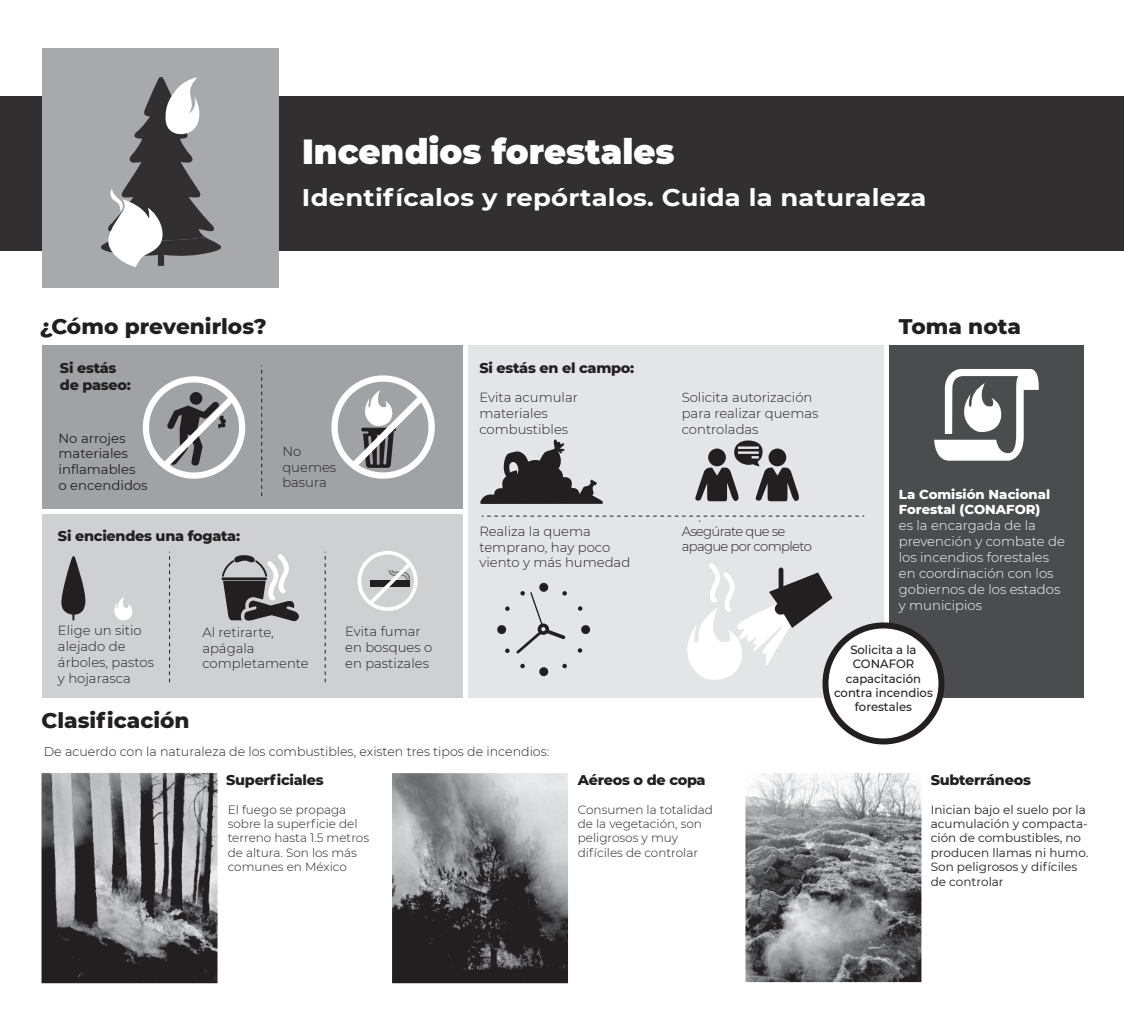
<style>
.page{position:relative;width:1124px;height:1025px;background:#fff}
.page>*{position:absolute;margin:0;border:0;box-sizing:border-box;transform-origin:0 0}
.t1{font:900 34.75px "Montserrat";color:#fff}
.t2{font:700 24px "Montserrat";letter-spacing:.01em;color:#fff;scale:1.08 1}
.t3{font:800 21.62px "Montserrat";color:#231f20}
.t4{font:800 14.38px/17.2px "Montserrat";letter-spacing:-.02em;color:#231f20}
.t5{font:300 13.25px/15.9px "Montserrat";color:#231f20}
.t6{font:300 13.25px/15.9px "Montserrat";color:#fff}
.t7{font:13.25px/15.9px "Montserrat";color:#231f20}
.t8{font:800 13.25px/15.9px "Montserrat";color:#fff}
.t9{font:300 13.25px/15.9px "Montserrat";letter-spacing:-.05em;color:#231f20}
.t10{font:300 12.62px "Montserrat";color:#231f20}
.t11{font:300 12px/14.4px "Montserrat";color:#231f20}
.t12{font:12px/14.4px "Montserrat";color:#231f20}
.t13{font:500 12px/14.4px "Montserrat";color:#231f20;text-align:center}
</style>
<div class="page">
<div style="left:0;top:96px;width:1123px;height:155px;background:#312f30"></div>
<div style="left:43px;top:48px;width:236px;height:240px;background:#a8a9ad"></div>
<img style="left:41px;top:772px;width:881px;height:211px">
<div style="left:42px;top:345px;width:420px;height:163px;background:#a0a2a5"></div>
<div style="left:467px;top:345px;width:416px;height:352px;background:#e4e5e7"></div>
<div style="left:888px;top:345px;width:195px;height:352px;background:#4b4c4d"></div>
<div style="left:825px;top:625px;width:116px;height:116px;background:#fff;border-radius:50%"></div>
<div style="left:822px;top:622px;width:122px;height:122px;border:6px solid #231f20;border-radius:50%"></div>
<div style="left:43px;top:514px;width:420px;height:183px;background:#cfd0d2"></div>
<svg style="left:331px;top:375px;width:103px;height:103px"></svg>
<svg style="left:143px;top:376px;width:102px;height:102px"></svg>
<svg style="left:61px;top:556px;width:25px;height:64px"></svg>
<svg style="left:114px;top:597px;width:19px;height:23px"></svg>
<svg style="left:480px;top:439px;width:123px;height:64px"></svg>
<hr style="left:221px;top:577px;width:46px;height:3px;background:#231f20">
<svg style="left:357px;top:551px;width:60px;height:59px"></svg>
<svg style="left:169px;top:551px;width:1px;height:131px"></svg>
<svg style="left:325px;top:551px;width:1px;height:131px"></svg>
<svg style="left:261px;top:365px;width:1px;height:131px"></svg>
<svg style="left:481px;top:515px;width:383px;height:6px"></svg>
<svg style="left:695px;top:440px;width:104px;height:61px"></svg>
<div style="left:539px;top:582px;width:9px;height:9px;background:#231f20;border-radius:50%"></div>
<div style="left:539px;top:667px;width:9px;height:9px;background:#231f20;border-radius:50%"></div>
<div style="left:581px;top:625px;width:9px;height:8px;background:#231f20;border-radius:50%"></div>
<div style="left:497px;top:625px;width:9px;height:8px;background:#231f20;border-radius:50%"></div>
<svg style="left:505px;top:606px;width:4px;height:4px"></svg>
<svg style="left:578px;top:606px;width:4px;height:4px"></svg>
<svg style="left:577px;top:648px;width:5px;height:4px"></svg>
<svg style="left:562px;top:663px;width:4px;height:5px"></svg>
<svg style="left:520px;top:663px;width:4px;height:5px"></svg>
<svg style="left:505px;top:648px;width:4px;height:4px"></svg>
<svg style="left:516px;top:591px;width:50px;height:62px"></svg>
<svg style="left:101px;top:77px;width:120px;height:190px"></svg>
<svg style="left:934px;top:369px;width:105px;height:91px"></svg>
<svg style="left:687px;top:563px;width:145px;height:117px"></svg>
<svg style="left:222px;top:554px;width:77px;height:68px"></svg>
<h1 class="t1" style="left:302px;top:126px;width:374px">Incendios forestales</h1>
<h2 class="t2" style="left:302px;top:180px;width:579px">Identifícalos y repórtalos. Cuida la naturaleza</h2>
<h3 class="t3" style="left:40px;top:310px;width:228px">¿Cómo prevenirlos?</h3>
<h3 class="t3" style="left:898px;top:310px;width:124px">Toma nota</h3>
<p class="t4" style="left:60px;top:358px;width:72px">Si estás de paseo:</p>
<p class="t7" style="left:59px;top:429px;width:91px">No arrojes materiales inflamables<br>o encendidos</p>
<p class="t4" style="left:479px;top:358px;width:156px">Si estás en el campo:</p>
<p class="t5" style="left:479px;top:389px;width:100px">Evita acumular materiales combustibles</p>
<p class="t5" style="left:681px;top:389px;width:138px">Solicita autorización para realizar quemas controladas</p>
<p class="t5" style="left:282px;top:442px;width:55px">No quemes basura</p>
<p class="t8" style="left:898px;top:485px;width:153px">La Comisión Nacional<br>Forestal (CONAFOR)</p>
<p class="t6" style="left:898px;top:517px;width:167px">es la encargada de la prevención y combate de los incendios forestales en coordinación con los gobiernos de los estados y municipios</p>
<p class="t5" style="left:479px;top:522px;width:152px">Realiza la quema temprano, hay poco viento y más humedad</p>
<p class="t9" style="left:681px;top:522px;width:132px">Asegúrate que se apague por completo</p>
<p class="t4" style="left:58px;top:526px;width:184px">Si enciendes una fogata:</p>
<p class="t5" style="left:58px;top:622px;width:97px">Elige un sitio alejado de árboles, pastos y hojarasca</p>
<p class="t5" style="left:202px;top:623px;width:108px">Al retirarte, apágala completamente</p>
<p class="t5" style="left:345px;top:622px;width:89px">Evita fumar en bosques o en pastizales</p>
<h3 class="t3" style="left:41px;top:704px;width:150px">Clasificación</h3>
<p class="t10" style="left:44px;top:742px;width:507px">De acuerdo con la naturaleza de los combustibles, existen tres tipos de incendios:</p>
<p class="t13" style="left:833px;top:641px;width:100px">Solicita a la<br>CONAFOR capacitación contra incendios forestales</p>
<p class="t4" style="left:226px;top:769px;width:99px">Superficiales</p>
<p class="t4" style="left:577px;top:770px;width:129px">Aéreos o de copa</p>
<p class="t4" style="left:930px;top:770px;width:102px">Subterráneos</p>
<p class="t11" style="left:228px;top:801px;width:143px">El fuego se propaga sobre la superficie del terreno hasta 1.5 metros de altura. Son los más comunes en México</p>
<p class="t11" style="left:577px;top:801px;width:137px">Consumen la totalidad de la vegetación, son peligrosos y muy difíciles de controlar</p>
<p class="t12" style="left:930px;top:801px;width:159px">Inician bajo el suelo por la acumulación y compacta&shy;ción de combustibles, no producen llamas ni humo.<br>Son peligrosos y difíciles de controlar</p>
</div>
